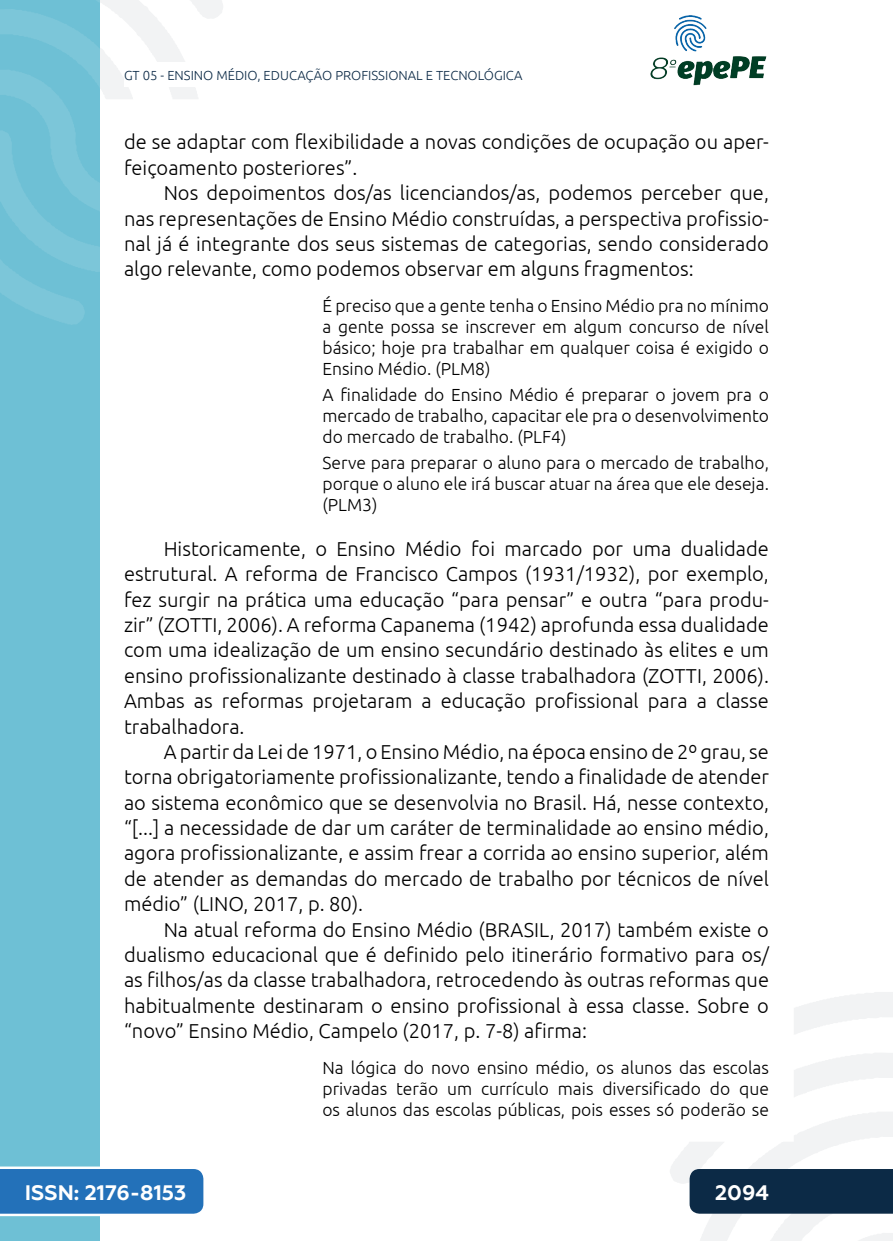
<style>
.page{position:relative;width:893px;height:1241px;background:#fff}
.page>*{position:absolute;margin:0;border:0;box-sizing:border-box;transform-origin:0 0}
.t1{font:700 21px "Geometria";color:#fff}
._5_CORPO{font:300 20.12px/25.4px "Ubuntu";color:#000;text-align:justify}
._8_CITACAO{font:300 17.5px/21px "Ubuntu";color:#000;text-align:justify}
.t2{font:300 13.12px "Ubuntu";color:#0c2a46}
</style>
<div class="page">
<svg style="left:670px;top:992px;width:223px;height:248px"></svg>
<svg style="left:99px;top:0;width:124px;height:324px"></svg>
<img style="left:650px;top:15px;width:117px;height:71px">
<div style="left:0;top:0;width:99px;height:1240px;background:#6ec0d5"></div>
<svg style="left:0;top:0;width:99px;height:325px"></svg>
<svg style="left:0;top:1166px;width:203px;height:49px;background:#367dbf"></svg>
<div style="left:690px;top:1168px;width:203px;height:45px;background:#0c2a46"></div>
<div style="left:124px;top:62px;width:516px;height:25px;background:#fff"></div>
<p class="t2" style="left:124px;top:67px;width:400px">GT 05 - ENSINO MÉDIO, EDUCAÇÃO PROFISSIONAL E TECNOLÓGICA</p>
<p class="_5_CORPO" style="left:124px;top:129px;width:646px">de se adaptar com flexibilidade a novas condições de ocupação ou aper&shy;feiçoamento posteriores”.</p>
<p class="_5_CORPO" style="left:124px;top:180px;width:646px;text-indent:40px">Nos depoimentos dos/as licenciandos/as, podemos perceber que, nas representações de Ensino Médio construídas, a perspectiva profissio&shy;nal já é integrante dos seus sistemas de categorias, sendo considerado algo relevante, como podemos observar em alguns fragmentos:</p>
<p class="_8_CITACAO" style="left:322px;top:295px;width:448px">É preciso que a gente tenha o Ensino Médio pra no mínimo a gente possa se inscrever em algum concurso de nível básico; hoje pra trabalhar em qualquer coisa é exigido o Ensino Médio. (PLM8)</p>
<p class="_8_CITACAO" style="left:322px;top:384px;width:448px">A finalidade do Ensino Médio é preparar o jovem pra o mercado de trabalho, capacitar ele pra o desenvolvimento do mercado de trabalho. (PLF4)</p>
<p class="_8_CITACAO" style="left:322px;top:452px;width:448px">Serve para preparar o aluno para o mercado de trabalho, porque o aluno ele irá buscar atuar na área que ele deseja. (PLM3)</p>
<p class="_5_CORPO" style="left:124px;top:535px;width:646px;text-indent:40px">Historicamente, o Ensino Médio foi marcado por uma dualidade estrutural. A reforma de Francisco Campos (1931/1932), por exemplo, fez surgir na prática uma educação “para pensar” e outra “para produ&shy;zir” (ZOTTI, 2006). A reforma Capanema (1942) aprofunda essa dualidade com uma idealização de um ensino secundário destinado às elites e um ensino profissionalizante destinado à classe trabalhadora (ZOTTI, 2006).<br>Ambas as reformas projetaram a educação profissional para a classe trabalhadora.</p>
<p class="_5_CORPO" style="left:124px;top:738px;width:646px;text-indent:40px">A partir da Lei de 1971, o Ensino Médio, na época ensino de 2º grau, se torna obrigatoriamente profissionalizante, tendo a finalidade de atender ao sistema econômico que se desenvolvia no Brasil. Há, nesse contexto, “[...] a necessidade de dar um caráter de terminalidade ao ensino médio, agora profissionalizante, e assim frear a corrida ao ensino superior, além de atender as demandas do mercado de trabalho por técnicos de nível médio” (LINO, 2017, p. 80).</p>
<p class="_5_CORPO" style="left:124px;top:916px;width:646px;text-indent:40px">Na atual reforma do Ensino Médio (BRASIL, 2017) também existe o dualismo educacional que é definido pelo itinerário formativo para os/ as filhos/as da classe trabalhadora, retrocedendo às outras reformas que habitualmente destinaram o ensino profissional à essa classe. Sobre o “novo” Ensino Médio, Campelo (2017, p. 7-8) afirma:</p>
<p class="_8_CITACAO" style="left:322px;top:1056px;width:448px">Na lógica do novo ensino médio, os alunos das escolas privadas terão um currículo mais diversificado do que os alunos das escolas públicas, pois esses só poderão se</p>
<p class="t1" style="left:25px;top:1179px;width:163px">ISSN: 2176-8153</p>
<p class="t1" style="left:715px;top:1179px;width:55px">2094</p>
</div>
